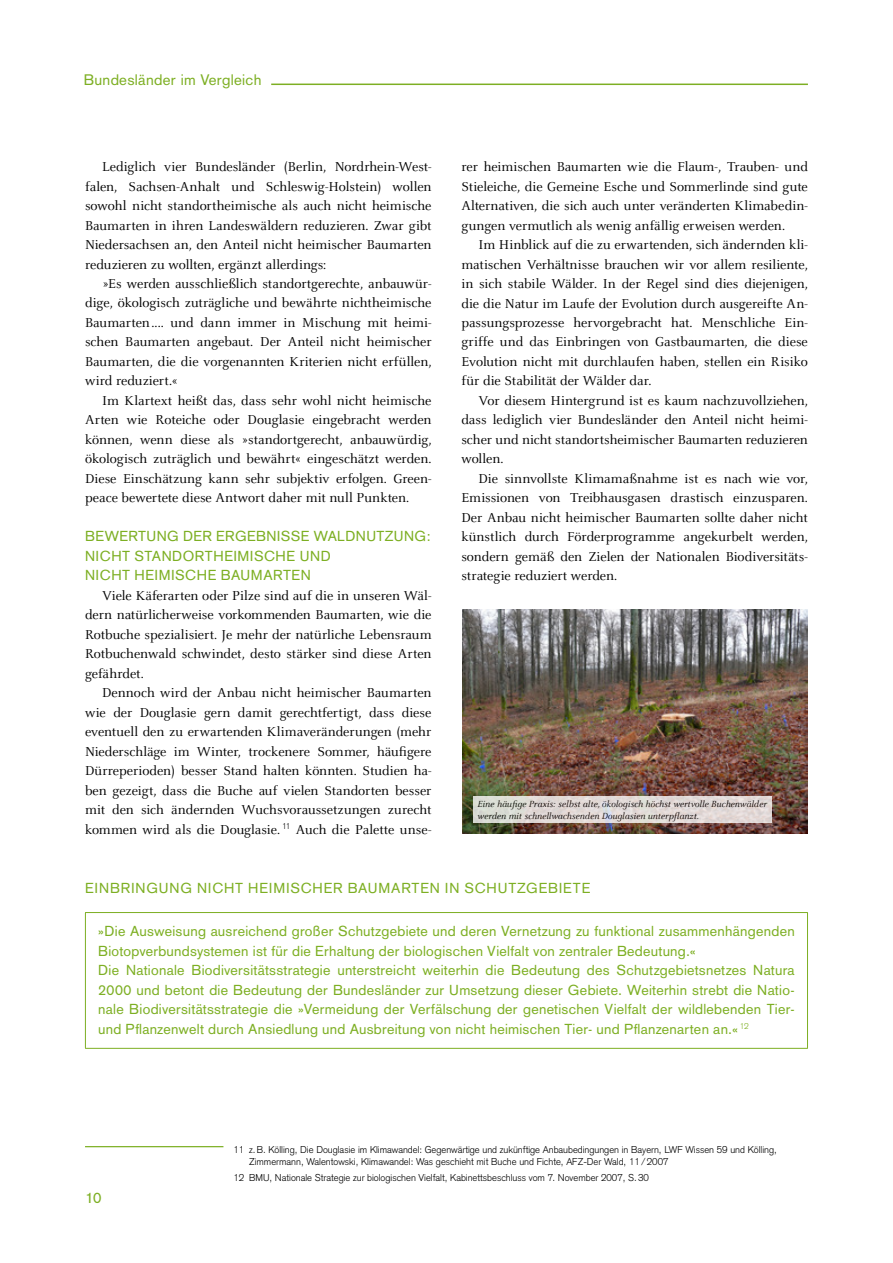
<style>
.page{position:relative;width:893px;height:1263px;background:#fff}
.page>*{position:absolute;margin:0;border:0;box-sizing:border-box;transform-origin:0 0}
.t1{font:15px "Akzidenz Grotesk";letter-spacing:.02em;color:#7daf23}
.t2{font:14.25px/19.5px "Celeste";letter-spacing:-.005em;color:#000;text-align:justify}
.t3{font:14.25px/19.5px "Akzidenz Grotesk";letter-spacing:.02em;color:#7daf23}
.t4{font:14.25px "Akzidenz Grotesk";letter-spacing:.06em;color:#7daf23}
.t5{font:14.25px "Akzidenz Grotesk";letter-spacing:.04em;color:#7daf23}
.t6{font:300 9.75px/11.7px "Akzidenz Grotesk";color:#000}
.t7{font:italic 9.75px/11.7px "Celeste";color:#000}
</style>
<div class="page">
<hr style="left:271px;top:84px;width:537px;height:1px;background:#7daf23">
<hr style="left:85px;top:913px;width:1px;height:135px;background:#7daf23">
<hr style="left:807px;top:913px;width:1px;height:135px;background:#7daf23">
<hr style="left:85px;top:912px;width:723px;height:1px;background:#7daf23">
<hr style="left:85px;top:1048px;width:723px;height:1px;background:#7daf23">
<img style="left:463px;top:610px;width:345px;height:224px">
<div style="left:473px;top:797px;width:299px;height:26px;background:#e0dad6"></div>
<hr style="left:85px;top:1146px;width:138px;height:1px;background:#7daf23">
<p class="t1" style="left:84px;top:71px;width:179px">Bundesländer im Vergleich</p>
<p class="t2" style="left:85px;top:157px;width:348px;text-indent:17px">Lediglich vier Bundesländer (Berlin, Nordrhein-West&shy;falen, Sachsen-Anhalt und Schleswig-Holstein) wollen sowohl nicht standortheimische als auch nicht heimische Baumarten in ihren Landeswäldern reduzieren. Zwar gibt Niedersachsen an, den Anteil nicht heimischer Baumarten reduzieren zu wollten, ergänzt allerdings:</p>
<p class="t2" style="left:85px;top:274px;width:348px;text-indent:17px">»Es werden ausschließlich standortgerechte, anbauwür&shy;dige, ökologisch zuträgliche und bewährte nichtheimische Baumarten.... und dann immer in Mischung mit heimi&shy;schen Baumarten angebaut. Der Anteil nicht heimischer Baumarten, die die vorgenannten Kriterien nicht erfüllen, wird reduziert.«</p>
<p class="t2" style="left:85px;top:391px;width:348px;text-indent:17px">Im Klartext heißt das, dass sehr wohl nicht heimische Arten wie Roteiche oder Douglasie eingebracht werden können, wenn diese als »standortgerecht, anbauwürdig, ökologisch zuträglich und bewährt« eingeschätzt werden.<br>Diese Einschätzung kann sehr subjektiv erfolgen. Green&shy;peace bewertete diese Antwort daher mit null Punkten.</p>
<p class="t3" style="left:85px;top:527px;width:240px">Bewertung der Ergebnisse Wal</p>
<p class="t3" style="left:345px;top:527px;width:87px">dnutzung:</p>
<p class="t3" style="left:85px;top:546px;width:10px">nicht</p>
<p class="t3" style="left:135px;top:546px;width:20px">stan</p>
<p class="t3" style="left:172px;top:546px;width:160px">dortheimische und</p>
<p class="t3" style="left:85px;top:566px;width:10px">nicht</p>
<p class="t5" style="left:135px;top:567px;width:175px">h ei misch e Baumarten</p>
<p class="t2" style="left:85px;top:586px;width:348px;text-indent:17px">Viele Käferarten oder Pilze sind auf die in unseren Wäl&shy;dern natürlicherweise vorkommenden Baumarten, wie die Rotbuche spezialisiert. Je mehr der natürliche Lebensraum Rotbuchenwald schwindet, desto stärker sind diese Arten gefährdet.</p>
<p class="t2" style="left:85px;top:684px;width:348px;text-indent:17px">Dennoch wird der Anbau nicht heimischer Baumarten wie der Douglasie gern damit gerechtfertigt, dass diese eventuell den zu erwartenden Klimaveränderungen (mehr Niederschläge im Winter, trockenere Sommer, häufigere Dürreperioden) besser Stand halten könnten. Studien ha&shy;ben gezeigt, dass die Buche auf vielen Standorten besser mit den sich ändernden Wuchsvoraussetzungen zurecht kommen wird als die Douglasie. <sup>11</sup> Auch die Palette unse-</p>
<p class="t2" style="left:461px;top:157px;width:348px">rer heimischen Baumarten wie die Flaum-, Trauben- und Stieleiche, die Gemeine Esche und Sommerlinde sind gute Alternativen, die sich auch unter veränderten Klimabedin&shy;gungen vermutlich als wenig anfällig erweisen werden.</p>
<p class="t2" style="left:461px;top:235px;width:348px;text-indent:17px">Im Hinblick auf die zu erwartenden, sich ändernden kli&shy;matischen Verhältnisse brauchen wir vor allem resiliente, in sich stabile Wälder. In der Regel sind dies diejenigen, die die Natur im Laufe der Evolution durch ausgereifte An&shy;passungsprozesse hervorgebracht hat. Menschliche Ein&shy;griffe und das Einbringen von Gastbaumarten, die diese Evolution nicht mit durchlaufen haben, stellen ein Risiko für die Stabilität der Wälder dar.</p>
<p class="t2" style="left:461px;top:391px;width:348px;text-indent:17px">Vor diesem Hintergrund ist es kaum nachzuvollziehen, dass lediglich vier Bundesländer den Anteil nicht heimi&shy;scher und nicht standortsheimischer Baumarten reduzieren wollen.</p>
<p class="t2" style="left:461px;top:469px;width:348px;text-indent:17px">Die sinnvollste Klimamaßnahme ist es nach wie vor, Emissionen von Treibhausgasen drastisch einzusparen.<br>Der Anbau nicht heimischer Baumarten sollte daher nicht künstlich durch Förderprogramme angekurbelt werden, sondern gemäß den Zielen der Nationalen Biodiversitäts&shy;strategie reduziert werden.</p>
<p class="t7" style="left:477px;top:799px;width:291px">Eine häufige Praxis: selbst alte, ökologisch höchst wertvolle Buchenwälder werden mit schnellwachsenden Douglasien unterpflanzt.</p>
<p class="t3" style="left:85px;top:878px;width:10px">Einb</p>
<p class="t3" style="left:121px;top:878px;width:87px">ringung nicht</p>
<p class="t4" style="left:248px;top:879px;width:228px">heimisch er Baumarten in Sch</p>
<p class="t3" style="left:498px;top:878px;width:94px">utzgebi ete</p>
<p class="t3" style="left:98px;top:921px;width:698px">»Die Ausweisung ausreichend großer Schutzgebiete und deren Vernetzung zu funktional zusammenhängenden Biotopverbundsystemen ist für die Erhaltung der biologischen Vielfalt von zentraler Bedeutung.«<br>Die Nationale Biodiversitätsstrategie unterstreicht weiterhin die Bedeutung des Schutzgebietsnetzes Natura 2000 und betont die Bedeutung der Bundesländer zur Umsetzung dieser Gebiete. Weiterhin strebt die Natio&shy;nale Biodiversitätsstrategie die »Vermeidung der Verfälschung der genetischen Vielfalt der wildlebenden Tier&shy;und Pflanzenwelt durch Ansiedlung und Ausbreitung von nicht heimischen Tier- und Pflanzenarten an.« <sup>12</sup></p>
<p class="t1" style="left:85px;top:1189px;width:18px">10</p>
<p class="t6" style="left:249px;top:1144px;width:529px;text-indent:-16px">11 z.B. Kölling, Die Douglasie im Klimawandel: Gegenwärtige und zukünftige Anbaubedingungen in Bayern, LWF Wissen 59 und Kölling,<br>Zimmermann, Walentowski, Klimawandel: Was geschieht mit Buche und Fichte, AFZ-Der Wald, 11/2007</p>
<p class="t6" style="left:233px;top:1171px;width:417px">12 BMU, Nationale Strategie zur biologischen Vielfalt, Kabinettsbeschluss vom 7. November 2007, S.30</p>
</div>
